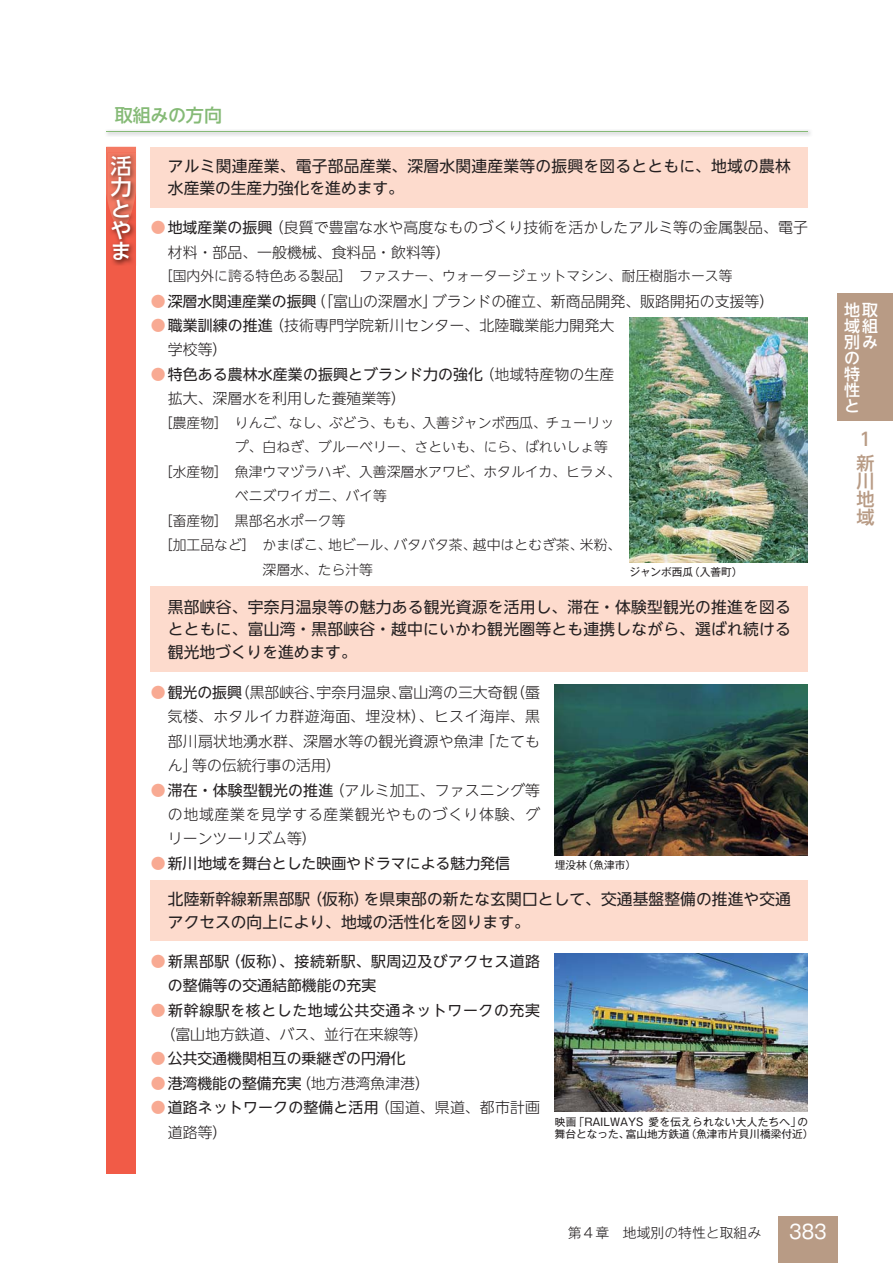
<style>
.page{position:relative;width:893px;height:1263px;background:#fff}
.page>*{position:absolute;margin:0;border:0;box-sizing:border-box;transform-origin:0 0}
.t1{font:21.3px/21.3px "UD Shin Go NT Pro Medium 90 pv RKSJ H";color:#fff;text-align:justify}
.t2{font:19.2px "Gothic MB101 Pro Regular 90 pv RKSJ H";color:#fff;scale:.95 1}
.t3{font:18px "UD Shin Go NT Pro Medium 90 pv RKSJ H";letter-spacing:-.01em;color:#85ba76}
.t4{font:18px/18px "UD Shin Go NT Pro Medium 90 pv RKSJ H";color:#b89b85}
.t5{font:15.9px/15.9px "UD Shin Go NT Pro Medium 90 pv RKSJ H";color:#fff}
.t6{font:15.75px/22.4px "UD Shin Go NT Pro Regular 90 pv RKSJ H";letter-spacing:.005em;color:#231f20}
.t7{font:14.85px/24.5px "UD Shin Go NT Pro Light 90 pv RKSJ H";letter-spacing:.005em;color:#231f20}
.t8{font:14.85px "UD Shin Go NT Pro Regular 90 pv RKSJ H";letter-spacing:.01em;color:#231f20}
.t9{font:14.85px/24.5px "UD Shin Go NT Pro Regular 90 pv RKSJ H";letter-spacing:.035em;color:#231f20}
.t10{font:14.85px "UD Shin Go NT Pro Regular 90 pv RKSJ H";letter-spacing:.04em;color:#231f20}
.t11{font:13.8px "UD Shin Go NT Pro Light 90 pv RKSJ H";color:#231f20}
.t12{font:13.8px "Gothic MB101 Pro Light 90 pv RKSJ H";color:#231f20}
.t13{font:10.65px/12.8px "Gothic MB101 Pro Regular 90 pv RKSJ H";color:#231f20}
.s1{color:#f8aa93}
.s2{font-family:"UD Shin Go NT Pro Regular 90 pv RKSJ H"}
.s3{font-family:"UD Shin Go NT Pro Medium 90 pv RKSJ H";color:#f8aa93}
.s4{font-family:"UD Shin Go NT Pro Light 90 pv RKSJ H"}
</style>
<div class="page">
<div style="left:778px;top:1216px;width:60px;height:47px;background:#b89b85"></div>
<div style="left:838px;top:293px;width:55px;height:128px;background:#b89b85"></div>
<img style="left:629px;top:318px;width:179px;height:244px">
<img style="left:555px;top:685px;width:253px;height:171px">
<img style="left:555px;top:954px;width:253px;height:158px">
<div style="left:151px;top:587px;width:657px;height:85px;background:#fddbcd"></div>
<div style="left:151px;top:880px;width:657px;height:61px;background:#fddbcd"></div>
<div style="left:151px;top:147px;width:657px;height:60px;background:#fddbcd"></div>
<div style="left:106px;top:147px;width:30px;height:1027px;background:#f15b47"></div>
<svg style="left:106px;top:147px;width:30px;height:54px"></svg>
<img style="left:111px;top:228px;width:24px;height:37px">
<img style="left:108px;top:153px;width:28px;height:75px">
<hr style="left:106px;top:131px;width:702px;height:1px;background:#85ba76">
<p class="t3" style="left:115px;top:108px;width:109px">取組みの方向</p>
<h1 class="t1" style="left:111px;top:158px;width:22px">活力とやま</h1>
<p class="t6" style="left:168px;top:157px;width:624px">アルミ関連産業、電子部品産業、深層水関連産業等の振興を図るとともに、地域の農林水産業の生産力強化を進めます。</p>
<p class="t7" style="left:168px;top:217px;width:641px;text-indent:-17px"><span class="s1">●</span><span class="s2">地域産業の振興</span>（良質で豊富な水や高度なものづくり技術を活かしたアルミ等の金属製品、電子材料・部品、一般機械、食料品・飲料等）</p>
<p class="t11" style="left:159px;top:271px;width:575px">［国内外に誇る特色ある製品］　ファスナー、ウォータージェットマシン、耐圧樹脂ホース等</p>
<p class="t7" style="left:151px;top:291px;width:625px"><span class="s3">●</span><span class="s2">深層水関連産業の振興</span>（「富山の深層水」ブランドの確立、新商品開発、販路開拓の支援等）</p>
<p class="t7" style="left:168px;top:315px;width:448px;text-indent:-17px"><span class="s3">●</span><span class="s2">職業訓練の推進</span>（技術専門学院新川センター、北陸職業能力開発大学校等）</p>
<p class="t8" style="left:151px;top:369px;width:465px"><span class="s3">●</span>特色ある農林水産業の振興とブランド力の強化<span class="s4">（地域特産物の生産</span></p>
<p class="t7" style="left:168px;top:389px;width:240px">拡大､深層水を利用した養殖業等）</p>
<p class="t11" style="left:159px;top:417px;width:457px">［農産物］　 りんご、なし、ぶどう、もも、入善ジャンボ西瓜、チューリッ</p>
<p class="t11" style="left:235px;top:442px;width:375px">プ、白ねぎ、ブルーベリー、さといも、にら、ばれいしょ等</p>
<p class="t11" style="left:159px;top:466px;width:464px">［水産物］　 魚津ウマヅラハギ、入善深層水アワビ、ホタルイカ、ヒラメ、</p>
<p class="t11" style="left:235px;top:491px;width:154px">ベニズワイガニ、バイ等</p>
<p class="t11" style="left:159px;top:515px;width:188px">［畜産物］　黒部名水ポーク等</p>
<p class="t11" style="left:159px;top:540px;width:464px">［加工品など］　 かまぼこ、地ビール、バタバタ茶、越中はとむぎ茶、米粉、</p>
<p class="t11" style="left:263px;top:564px;width:112px">深層水、たら汁等</p>
<p class="t13" style="left:629px;top:567px;width:114px">ジャンボ西瓜（入善町）</p>
<p class="t6" style="left:168px;top:598px;width:624px;text-align:justify">黒部峡谷、宇奈月温泉等の魅力ある観光資源を活用し、滞在・体験型観光の推進を図るとともに、富山湾・黒部峡谷・越中にいかわ観光圏等とも連携しながら、選ばれ続ける観光地づくりを進めます。</p>
<p class="t7" style="left:168px;top:682px;width:374px;text-align:justify;text-indent:-17px"><span class="s3">●</span> <span class="s2">観光の振興</span>（黒部峡谷、宇奈月温泉、富山湾の三大奇観（蜃気楼、ホタルイカ群遊海面、埋没林）、ヒスイ海岸、黒部川扇状地湧水群、深層水等の観光資源や魚津「たてもん」等の伝統行事の活用）</p>
<p class="t7" style="left:168px;top:780px;width:374px;text-align:justify;text-indent:-17px"><span class="s3">●</span><span class="s2">滞在・体験型観光の推進</span>（アルミ加工、ファスニング等の地域産業を見学する産業観光やものづくり体験、グリーンツーリズム等）</p>
<p class="t8" style="left:151px;top:858px;width:361px"><span class="s3">●</span>新川地域を舞台とした映画やドラマによる魅力発信</p>
<p class="t13" style="left:555px;top:860px;width:83px">埋没林（魚津市）</p>
<p class="t6" style="left:168px;top:890px;width:624px">北陸新幹線新黒部駅（仮称）を県東部の新たな玄関口として、交通基盤整備の推進や交通アクセスの向上により、地域の活性化を図ります。</p>
<p class="t9" style="left:168px;top:951px;width:374px;text-indent:-17px"><span class="s3">●</span>新黒部駅（仮称）、接続新駅、駅周辺及びアクセス道路の整備等の交通結節機能の充実</p>
<p class="t10" style="left:151px;top:1004px;width:391px"><span class="s3">●</span> 新幹線駅を核とした地域公共交通ネットワークの充実</p>
<p class="t7" style="left:160px;top:1024px;width:269px">（富山地方鉄道、バス、並行在来線等）</p>
<p class="t8" style="left:151px;top:1053px;width:256px"><span class="s3">●</span>公共交通機関相互の乗継ぎの円滑化</p>
<p class="t8" style="left:151px;top:1078px;width:281px"><span class="s3">●</span>港湾機能の整備充実<span class="s4">（地方港湾魚津港）</span></p>
<p class="t8" style="left:151px;top:1102px;width:391px"><span class="s3">●</span>道路ネットワークの整備と活用<span class="s4">（国道、県道、都市計画</span></p>
<p class="t7" style="left:168px;top:1122px;width:61px">道路等）</p>
<p class="t13" style="left:555px;top:1117px;width:260px">映画「RAILWAYS 愛を伝えられない大人たちへ」の舞台となった、富山地方鉄道（魚津市片貝川橋梁付近）</p>
<p class="t5" style="left:844px;top:304px;width:35px">地取域組別みの特性<br>と</p>
<p class="t4" style="left:856px;top:429px;width:19px;line-height:23.9px">１新</p>
<p class="t4" style="left:856px;top:474px;width:19px;text-align:justify">川地域</p>
<p class="t12" style="left:568px;top:1227px;width:195px">第４章　地域別の特性と取組み</p>
<p class="t2" style="left:789px;top:1225px;width:41px">383</p>
</div>
